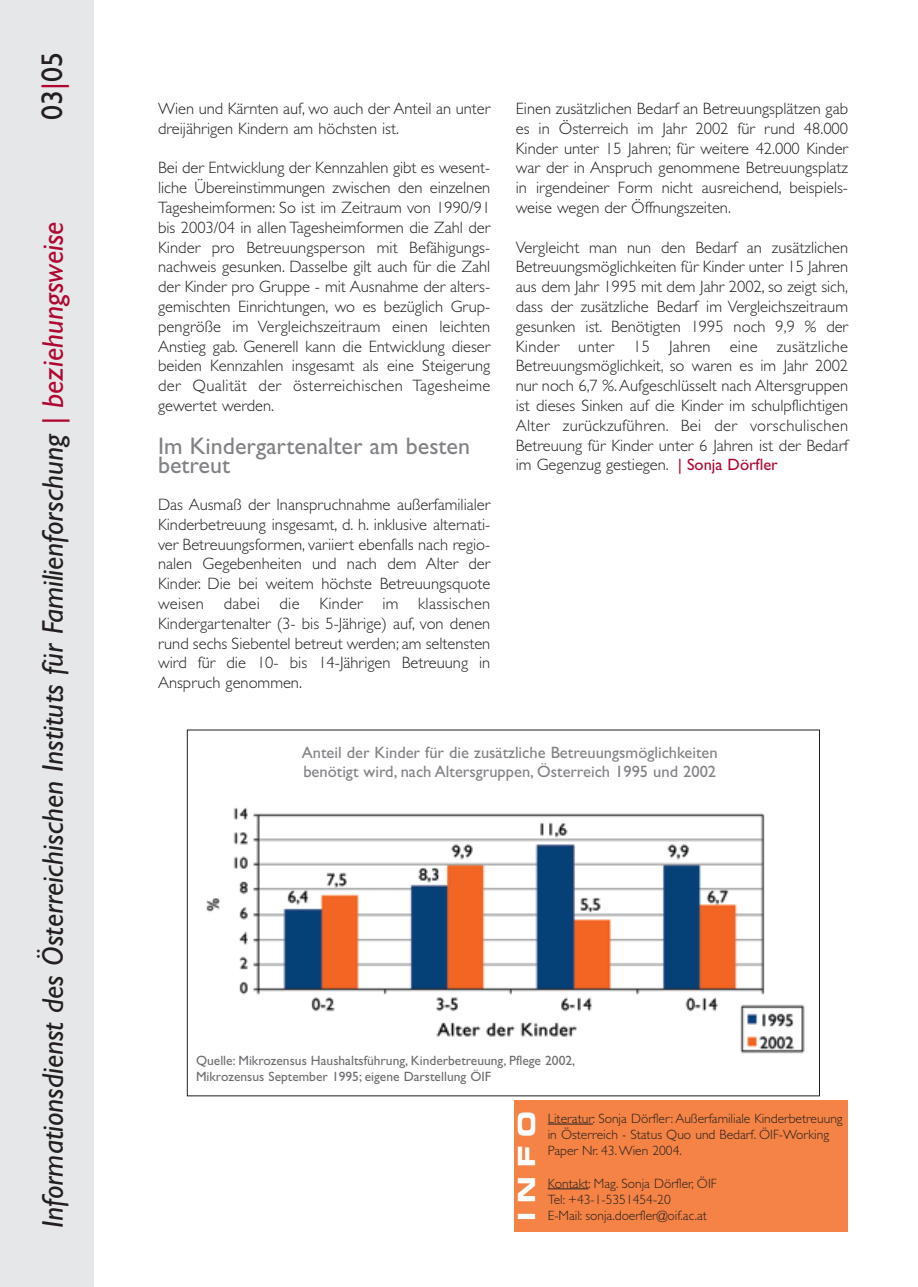
<style>
.page{position:relative;width:918px;height:1287px;background:#fff}
.page>*{position:absolute;margin:0;border:0;box-sizing:border-box;transform-origin:0 0}
.t1{font:italic 30px "Gill Sans";color:#231f20}
.t2{font:30px "Gill Sans";color:#231f20}
.t3{font:24px/19.8px "Gill Sans";color:#808285}
.t4{font:700 expanded 23.55px "Square 721 BT";color:#fff}
.t5{font:300 16.5px/19.8px "Gill Sans";color:#231f20;text-align:justify}
.t6{font:16.5px/19.8px "Gill Sans";color:#808285}
.t7{font:300 13.5px/16.2px "Gill Sans";color:#231f20}
.t8{font:13.5px/16.2px "Gill Sans";color:#6c6d70}
.s1{color:#b00630}
.s2{font-weight:400;color:#b00630}
</style>
<div class="page">
<div style="left:0;top:0;width:93px;height:1287px;background:#e6e7e9"></div>
<div style="left:514px;top:1101px;width:333px;height:131px;background:#f58345"></div>
<svg style="left:548px;top:1124px;width:45px;height:1px"></svg>
<hr style="left:548px;top:1189px;width:41px;height:1px;background:#231f20">
<img style="left:206px;top:808px;width:599px;height:246px">
<h1 class="t2" style="left:42px;top:120px;width:69px;rotate:-90deg">03<span class="s1">|</span>05</h1>
<h1 class="t1" style="left:42px;top:1228px;width:1008px;rotate:-90deg">Informationsdienst des Österreichischen Instituts für Familienforschung <span class="s1">| beziehungsweise</span></h1>
<p class="t5" style="left:158px;top:100px;width:334px">Wien und Kärnten auf, wo auch der Anteil an unter dreijährigen Kindern am höchsten ist.</p>
<p class="t5" style="left:158px;top:160px;width:334px">Bei der Entwicklung der Kennzahlen gibt es wesent&shy;liche Übereinstimmungen zwischen den einzelnen Tagesheimformen: So ist im Zeitraum von 1990/91 bis 2003/04 in allen Tagesheimformen die Zahl der Kinder pro Betreuungsperson mit Befähigungs&shy;nachweis gesunken. Dasselbe gilt auch für die Zahl der Kinder pro Gruppe - mit Ausnahme der alters&shy;gemischten Einrichtungen, wo es bezüglich Grup&shy;pengröße im Vergleichszeitraum einen leichten Anstieg gab. Generell kann die Entwicklung dieser beiden Kennzahlen insgesamt als eine Steigerung der Qualität der österreichischen Tagesheime gewertet werden.</p>
<h2 class="t3" style="left:158px;top:438px;width:314px">Im Kindergartenalter am besten betreut</h2>
<p class="t5" style="left:158px;top:496px;width:334px">Das Ausmaß der Inanspruchnahme außerfamilialer Kinderbetreuung insgesamt, d. h. inklusive alternati&shy;ver Betreuungsformen, variiert ebenfalls nach regio&shy;nalen Gegebenheiten und nach dem Alter der Kinder. Die bei weitem höchste Betreuungsquote weisen dabei die Kinder im klassischen Kindergartenalter (3- bis 5-Jährige) auf, von denen rund sechs Siebentel betreut werden; am seltensten wird für die 10- bis 14-Jährigen Betreuung in Anspruch genommen.</p>
<p class="t5" style="left:516px;top:100px;width:334px">Einen zusätzlichen Bedarf an Betreuungsplätzen gab es in Österreich im Jahr 2002 für rund 48.000<br>Kinder unter 15 Jahren; für weitere 42.000 Kinder war der in Anspruch genommene Betreuungsplatz in irgendeiner Form nicht ausreichend, beispiels&shy;weise wegen der Öffnungszeiten.</p>
<p class="t5" style="left:516px;top:239px;width:334px">Vergleicht man nun den Bedarf an zusätzlichen Betreuungsmöglichkeiten für Kinder unter 15 Jahren aus dem Jahr 1995 mit dem Jahr 2002, so zeigt sich, dass der zusätzliche Bedarf im Vergleichszeitraum gesunken ist. Benötigten 1995 noch 9,9 % der Kinder unter 15 Jahren eine zusätzliche Betreuungsmöglichkeit, so waren es im Jahr 2002 nur noch 6,7 %.Aufgeschlüsselt nach Altersgruppen ist dieses Sinken auf die Kinder im schulpflichtigen Alter zurückzuführen. Bei der vorschulischen Betreuung für Kinder unter 6 Jahren ist der Bedarf im Gegenzug gestiegen. <span class="s2">| Sonja Dörfler</span></p>
<p class="t6" style="left:302px;top:744px;width:417px">Anteil der Kinder für die zusätzliche Betreuungsmöglichkeiten benötigt wird, nach Altersgruppen, Österreich 1995 und 2002</p>
<p class="t8" style="left:196px;top:1054px;width:381px">Quelle: Mikrozensus Haushaltsführung, Kinderbetreuung, Pflege 2002,<br>Mikrozensus September 1995; eigene Darstellung ÖIF</p>
<h3 class="t4" style="left:518px;top:1221px;width:111px;rotate:-90deg">INFO</h3>
<p class="t7" style="left:548px;top:1112px;width:296px">Literatur: Sonja Dörfler: Außerfamiliale Kinderbetreuung in Österreich - Status Quo und Bedarf. ÖIF-Working<br>Paper Nr. 43.Wien 2004.</p>
<p class="t7" style="left:548px;top:1176px;width:170px">Kontakt: Mag. Sonja Dörfler, ÖIF<br>Tel: +43-1-5351454-20<br>E-Mail: sonja.doerfler@oif.ac.at</p>
</div>
